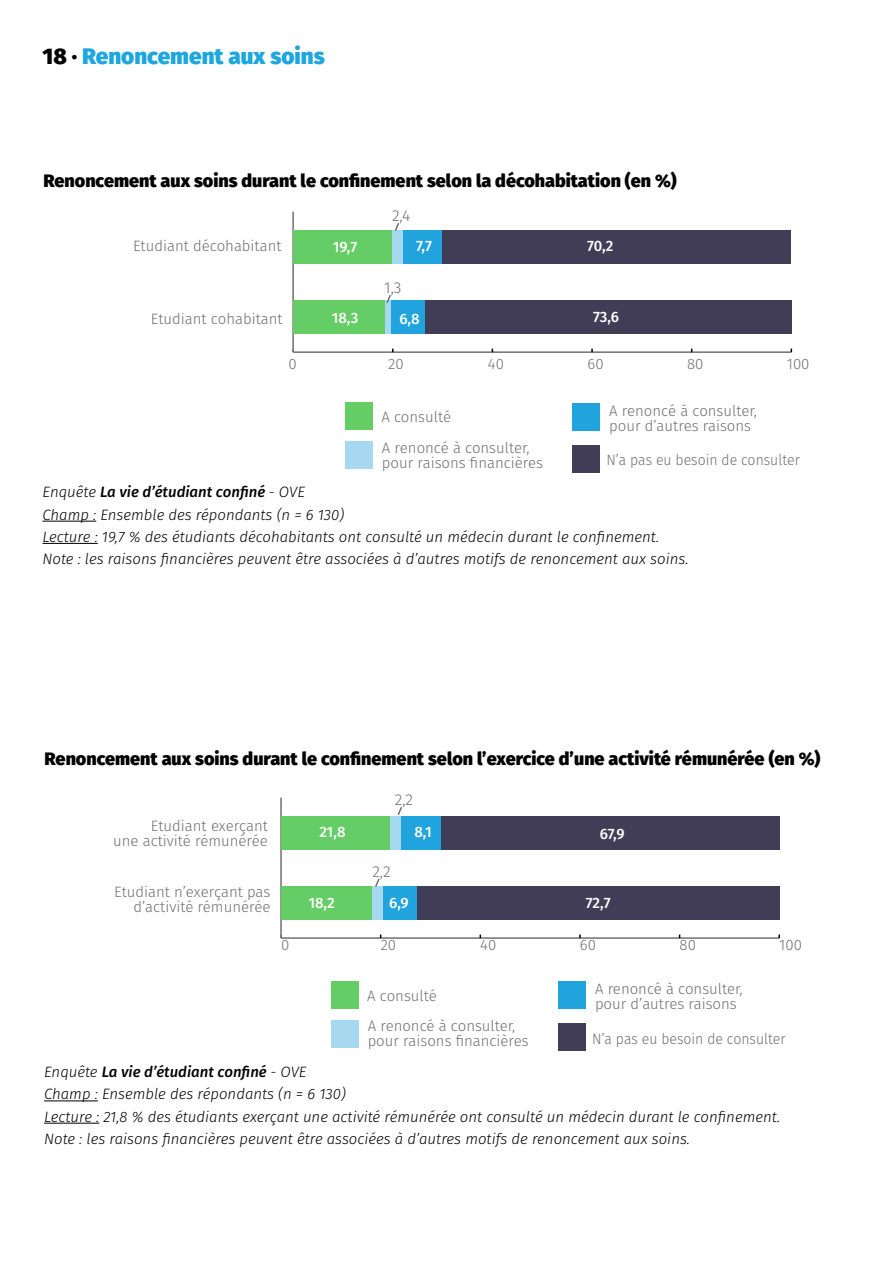
<style>
.page{position:relative;width:893px;height:1263px;background:#fff}
.page>*{position:absolute;margin:0;border:0;box-sizing:border-box;transform-origin:0 0}
.t1{font:800 22.5px "Fira Sans";color:#1da7e0}
.t2{font:800 18px "Fira Sans";color:#020203}
.t3{font:300 15.75px "Fira Sans";color:#707071}
.t4{font:italic 300 15px/22.2px "Fira Sans";color:#000}
.t5{font:300 15px/15px "Fira Sans";color:#707071}
.t6{font:300 15px "Fira Sans";color:#707071;scale:.94 1}
.t7{font:500 15px "Fira Sans";letter-spacing:-.01em;color:#fff}
.s1{color:#020203}
.s2{font-weight:500}
</style>
<div class="page">
<hr style="left:43px;top:521px;width:53px;height:1px;background:#000">
<hr style="left:43px;top:543px;width:55px;height:1px;background:#000">
<hr style="left:44px;top:1100px;width:54px;height:1px;background:#000">
<hr style="left:44px;top:1123px;width:55px;height:1px;background:#000">
<hr style="left:293px;top:351px;width:498px;height:2px;background:#707070">
<hr style="left:292px;top:212px;width:2px;height:140px;background:#707070">
<div style="left:442px;top:230px;width:349px;height:34px;background:#413d56"></div>
<div style="left:425px;top:300px;width:366px;height:34px;background:#413d56"></div>
<div style="left:403px;top:230px;width:39px;height:34px;background:#21a4de"></div>
<div style="left:391px;top:300px;width:34px;height:34px;background:#21a4de"></div>
<div style="left:391px;top:230px;width:12px;height:34px;background:#a6d9ef"></div>
<div style="left:384px;top:300px;width:7px;height:34px;background:#a6d9ef"></div>
<div style="left:293px;top:230px;width:98px;height:34px;background:#65cd65"></div>
<div style="left:293px;top:300px;width:91px;height:34px;background:#65cd65"></div>
<div style="left:345px;top:441px;width:28px;height:28px;background:#a6d9ef"></div>
<div style="left:572px;top:403px;width:28px;height:28px;background:#21a4de"></div>
<div style="left:572px;top:445px;width:28px;height:28px;background:#413d56"></div>
<div style="left:345px;top:402px;width:28px;height:28px;background:#65cd65"></div>
<svg style="left:386px;top:295px;width:5px;height:8px"></svg>
<svg style="left:394px;top:223px;width:6px;height:8px"></svg>
<hr style="left:281px;top:937px;width:498px;height:2px;background:#707070">
<hr style="left:280px;top:798px;width:2px;height:140px;background:#707070">
<div style="left:441px;top:816px;width:338px;height:33px;background:#413d56"></div>
<div style="left:417px;top:886px;width:362px;height:34px;background:#413d56"></div>
<div style="left:401px;top:816px;width:40px;height:33px;background:#21a4de"></div>
<div style="left:383px;top:886px;width:34px;height:34px;background:#21a4de"></div>
<div style="left:390px;top:816px;width:11px;height:33px;background:#a6d9ef"></div>
<div style="left:372px;top:886px;width:11px;height:34px;background:#a6d9ef"></div>
<div style="left:281px;top:816px;width:109px;height:33px;background:#65cd65"></div>
<div style="left:281px;top:886px;width:91px;height:34px;background:#65cd65"></div>
<div style="left:331px;top:1020px;width:28px;height:28px;background:#a6d9ef"></div>
<div style="left:558px;top:981px;width:28px;height:28px;background:#21a4de"></div>
<div style="left:558px;top:1023px;width:28px;height:28px;background:#413d56"></div>
<div style="left:331px;top:980px;width:28px;height:28px;background:#65cd65"></div>
<svg style="left:397px;top:807px;width:5px;height:8px"></svg>
<svg style="left:375px;top:878px;width:5px;height:9px"></svg>
<h1 class="t1" style="left:43px;top:36px;width:284px"><span class="s1">18 ·</span> Renoncement aux soins</h1>
<p class="t2" style="left:44px;top:165px;width:635px">Renoncement aux soins durant le confinement selon la décohabitation (en %)</p>
<p class="t3" style="left:392px;top:204px;width:20px">2,4</p>
<p class="t5" style="left:133px;top:238px;width:150px">Etudiant décohabitant</p>
<p class="t7" style="left:333px;top:235px;width:26px">19,7</p>
<p class="t7" style="left:587px;top:234px;width:28px">70,2</p>
<p class="t7" style="left:416px;top:234px;width:18px">7,7</p>
<p class="t3" style="left:384px;top:276px;width:19px">1,3</p>
<p class="t5" style="left:151px;top:311px;width:133px">Etudiant cohabitant</p>
<p class="t7" style="left:332px;top:306px;width:28px">18,3</p>
<p class="t7" style="left:593px;top:304px;width:28px">73,6</p>
<p class="t7" style="left:399px;top:307px;width:22px">6,8</p>
<p class="t5" style="left:289px;top:356px;width:10px">0</p>
<p class="t5" style="left:388px;top:356px;width:17px">20</p>
<p class="t5" style="left:488px;top:356px;width:18px">40</p>
<p class="t5" style="left:588px;top:356px;width:18px">60</p>
<p class="t5" style="left:687px;top:356px;width:18px">80</p>
<p class="t5" style="left:787px;top:356px;width:24px">100</p>
<p class="t5" style="left:381px;top:409px;width:71px">A consulté</p>
<p class="t5" style="left:382px;top:440px;width:163px">A renoncé à consulter, pour raisons financières</p>
<p class="t5" style="left:609px;top:403px;width:149px">A renoncé à consulter, pour d’autres raisons</p>
<p class="t6" style="left:606px;top:449px;width:207px">N’a pas eu besoin de consulter</p>
<p class="t4" style="left:43px;top:481px;width:647px">Enquête <span class="s2">La vie d’étudiant confiné</span> - OVE<br>Champ : Ensemble des répondants (n = 6 130)<br>Lecture : 19,7 % des étudiants décohabitants ont consulté un médecin durant le confinement.<br>Note : les raisons financières peuvent être associées à d’autres motifs de renoncement aux soins.</p>
<p class="t2" style="left:45px;top:743px;width:777px">Renoncement aux soins durant le confinement selon l’exercice d’une activité rémunérée (en %)</p>
<p class="t5" style="left:113px;top:818px;width:156px;text-align:right">Etudiant exerçant<br>une activité rémunérée</p>
<p class="t5" style="left:114px;top:884px;width:158px;text-align:right">Etudiant n’exerçant pas d’activité rémunérée</p>
<p class="t3" style="left:395px;top:788px;width:20px">2,2</p>
<p class="t7" style="left:319px;top:820px;width:28px">21,8</p>
<p class="t7" style="left:414px;top:820px;width:19px">8,1</p>
<p class="t3" style="left:372px;top:860px;width:20px">2,2</p>
<p class="t7" style="left:600px;top:821px;width:26px">67,9</p>
<p class="t7" style="left:389px;top:890px;width:21px">6,9</p>
<p class="t7" style="left:308px;top:891px;width:28px">18,2</p>
<p class="t7" style="left:586px;top:891px;width:26px">72,7</p>
<p class="t5" style="left:281px;top:937px;width:10px">0</p>
<p class="t5" style="left:381px;top:937px;width:17px">20</p>
<p class="t5" style="left:480px;top:937px;width:18px">40</p>
<p class="t5" style="left:580px;top:937px;width:18px">60</p>
<p class="t5" style="left:680px;top:937px;width:18px">80</p>
<p class="t5" style="left:779px;top:937px;width:24px">100</p>
<p class="t5" style="left:367px;top:988px;width:71px">A consulté</p>
<p class="t5" style="left:368px;top:1018px;width:163px">A renoncé à consulter, pour raisons financières</p>
<p class="t5" style="left:595px;top:981px;width:149px">A renoncé à consulter, pour d’autres raisons</p>
<p class="t6" style="left:592px;top:1028px;width:207px">N’a pas eu besoin de consulter</p>
<p class="t4" style="left:44px;top:1061px;width:738px">Enquête <span class="s2">La vie d’étudiant confiné</span> - OVE<br>Champ : Ensemble des répondants (n = 6 130)<br>Lecture : 21,8 % des étudiants exerçant une activité rémunérée ont consulté un médecin durant le confinement.<br>Note : les raisons financières peuvent être associées à d’autres motifs de renoncement aux soins.</p>
</div>
